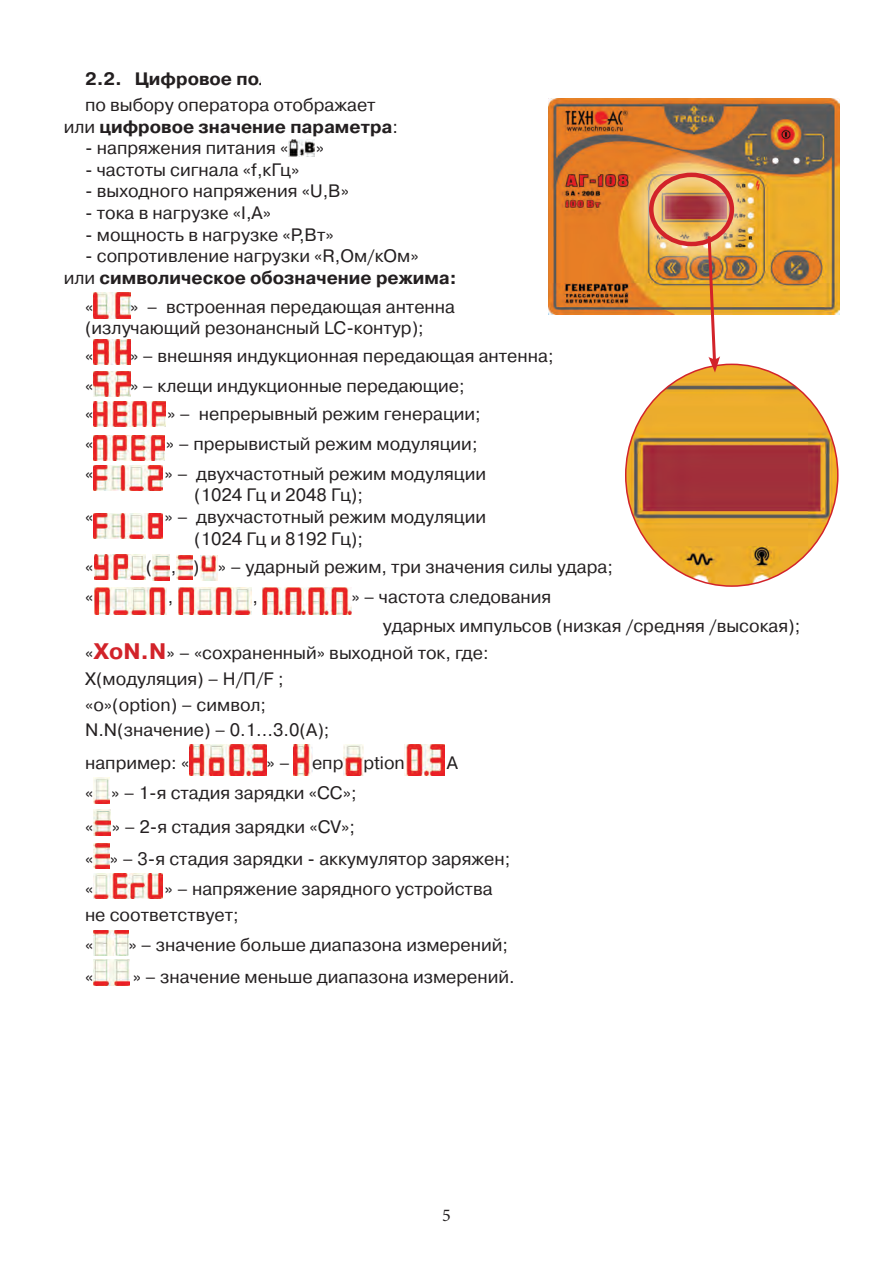
<style>
.page{position:relative;width:893px;height:1263px;background:#fff}
.page>*{position:absolute;margin:0;border:0;box-sizing:border-box;transform-origin:0 0}
.t1{font:18px "Pragmatica C";color:#231f20}
.t2{font:700 18px "Pragmatica C";color:#231f20}
.t3{font:18px "Minion Pro";color:#231f20}
.s1{font-weight:400}
.s2{font-weight:700;font-size:22.5px;color:#d2232a}
</style>
<div class="page">
<img style="left:289px;top:140px;width:26px;height:16px">
<img style="left:94px;top:293px;width:36px;height:26px">
<img style="left:94px;top:339px;width:36px;height:26px">
<img style="left:94px;top:371px;width:36px;height:26px">
<img style="left:94px;top:402px;width:71px;height:25px">
<img style="left:94px;top:435px;width:71px;height:25px">
<img style="left:94px;top:466px;width:68px;height:25px">
<img style="left:94px;top:513px;width:68px;height:25px">
<img style="left:94px;top:554px;width:52px;height:26px">
<img style="left:152px;top:554px;width:17px;height:26px">
<img style="left:176px;top:556px;width:16px;height:24px">
<img style="left:200px;top:556px;width:17px;height:24px">
<img style="left:94px;top:588px;width:73px;height:26px">
<img style="left:179px;top:588px;width:72px;height:26px">
<img style="left:263px;top:587px;width:88px;height:27px">
<img style="left:189px;top:744px;width:77px;height:31px">
<img style="left:294px;top:744px;width:18px;height:31px">
<img style="left:343px;top:744px;width:20px;height:31px">
<img style="left:405px;top:744px;width:39px;height:31px">
<img style="left:93px;top:778px;width:17px;height:25px">
<img style="left:93px;top:810px;width:17px;height:25px">
<img style="left:93px;top:844px;width:16px;height:24px">
<img style="left:94px;top:873px;width:68px;height:25px">
<img style="left:93px;top:930px;width:35px;height:25px">
<img style="left:93px;top:960px;width:37px;height:25px">
<img style="left:548px;top:99px;width:292px;height:215px">
<img style="left:626px;top:364px;width:212px;height:222px">
<img style="left:628px;top:151px;width:127px;height:117px">
<div style="left:649px;top:173px;width:85px;height:73px;border:4px solid #d2232a;border-radius:50%"></div>
<svg style="left:706px;top:233px;width:14px;height:139px"></svg>
<p class="t2" style="left:85px;top:69px;width:198px">2.2. Цифровое поле</p>
<p class="t1" style="left:85px;top:95px;width:292px">по выбору оператора отображает</p>
<p class="t2" style="left:64px;top:116px;width:336px"><span class="s1">или</span> цифровое значение параметра<span class="s1">:</span></p>
<p class="t1" style="left:85px;top:138px;width:205px">- напряжения питания «</p>
<p class="t1" style="left:316px;top:138px;width:10px">»</p>
<p class="t1" style="left:85px;top:160px;width:216px">- частоты сигнала «f,кГц»</p>
<p class="t1" style="left:85px;top:181px;width:265px">- выходного напряжения «U,В»</p>
<p class="t1" style="left:85px;top:203px;width:188px">- тока в нагрузке «I,А»</p>
<p class="t1" style="left:85px;top:224px;width:250px">- мощность в нагрузке «Р,Вт»</p>
<p class="t1" style="left:85px;top:246px;width:335px">- сопротивление нагрузки «R,Ом/кОм»</p>
<p class="t2" style="left:64px;top:268px;width:394px"><span class="s1">или</span> символическое обозначение режима:</p>
<p class="t1" style="left:85px;top:297px;width:10px">«</p>
<p class="t1" style="left:130px;top:297px;width:326px">» – встроенная передающая антенна</p>
<p class="t1" style="left:85px;top:318px;width:340px">(излучающий резонансный LC-контур);</p>
<p class="t1" style="left:85px;top:346px;width:10px">«</p>
<p class="t1" style="left:130px;top:346px;width:425px">» – внешняя индукционная передающая антенна;</p>
<p class="t1" style="left:85px;top:376px;width:10px">«</p>
<p class="t1" style="left:130px;top:376px;width:336px">» – клещи индукционные передающие;</p>
<p class="t1" style="left:85px;top:403px;width:10px">«</p>
<p class="t1" style="left:167px;top:403px;width:315px">» – непрерывный режим генерации;</p>
<p class="t1" style="left:85px;top:434px;width:10px">«</p>
<p class="t1" style="left:166px;top:434px;width:313px">» – прерывистый режим модуляции;</p>
<p class="t1" style="left:85px;top:464px;width:10px">«</p>
<p class="t1" style="left:165px;top:464px;width:323px">» – двухчастотный режим модуляции</p>
<p class="t1" style="left:194px;top:485px;width:170px">(1024 Гц и 2048 Гц);</p>
<p class="t1" style="left:85px;top:507px;width:10px">«</p>
<p class="t1" style="left:165px;top:507px;width:323px">» – двухчастотный режим модуляции</p>
<p class="t1" style="left:194px;top:528px;width:170px">(1024 Гц и 8192 Гц);</p>
<p class="t1" style="left:85px;top:557px;width:10px">«</p>
<p class="t1" style="left:146px;top:557px;width:469px">( , ) » – ударный режим, три значения силы удара;</p>
<p class="t1" style="left:85px;top:587px;width:10px">«</p>
<p class="t1" style="left:168px;top:587px;width:7px">,</p>
<p class="t1" style="left:252px;top:587px;width:7px">,</p>
<p class="t1" style="left:351px;top:587px;width:201px">» – частота следования</p>
<p class="t1" style="left:383px;top:616px;width:419px">ударных импульсов (низкая /средняя /высокая);</p>
<p class="t1" style="left:85px;top:643px;width:405px">«<span class="s2">XoN.N</span>» – «сохраненный» выходной ток, где:</p>
<p class="t1" style="left:85px;top:668px;width:200px">Х(модуляция) – Н/П/F ;</p>
<p class="t1" style="left:85px;top:694px;width:183px">«o»(option) – символ;</p>
<p class="t1" style="left:85px;top:720px;width:246px">N.N(значение) – 0.1...3.0(А);</p>
<p class="t1" style="left:85px;top:753px;width:106px">например: «</p>
<p class="t1" style="left:266px;top:753px;width:140px">» – епр ption</p>
<p class="t1" style="left:447px;top:753px;width:13px">A</p>
<p class="t1" style="left:85px;top:782px;width:273px">« » – 1-я стадия зарядки «СС»;</p>
<p class="t1" style="left:85px;top:817px;width:272px">« » – 2-я стадия зарядки «CV»;</p>
<p class="t1" style="left:85px;top:848px;width:427px">« » – 3-я стадия зарядки - аккумулятор заряжен;</p>
<p class="t1" style="left:85px;top:879px;width:10px">«</p>
<p class="t1" style="left:165px;top:879px;width:330px">» – напряжение зарядного устройства</p>
<p class="t1" style="left:85px;top:905px;width:155px">не соответствует;</p>
<p class="t1" style="left:85px;top:935px;width:10px">«</p>
<p class="t1" style="left:128px;top:935px;width:381px">» – значение больше диапазона измерений;</p>
<p class="t1" style="left:85px;top:966px;width:10px">«</p>
<p class="t1" style="left:133px;top:966px;width:384px">» – значение меньше диапазона измерений.</p>
<p class="t3" style="left:442px;top:1203px;width:10px">5</p>
</div>
